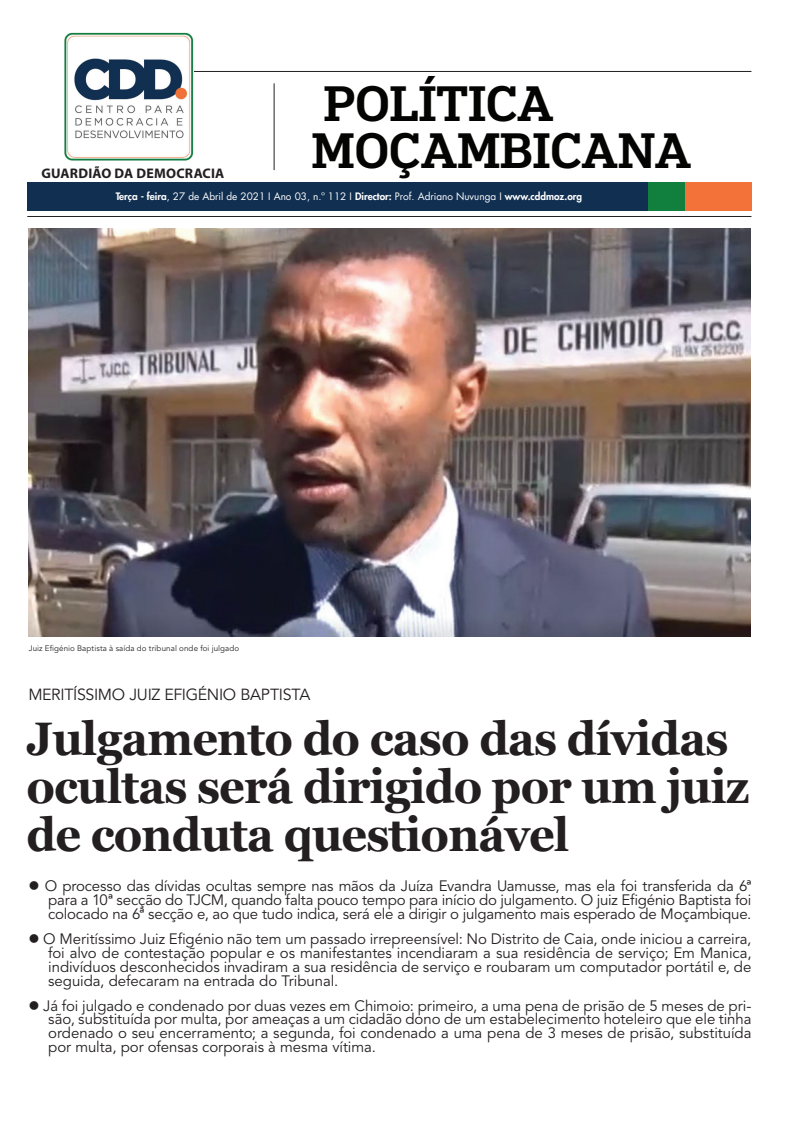
<style>
.page{position:relative;width:794px;height:1134px;background:#fff}
.page>*{position:absolute;margin:0;border:0;box-sizing:border-box;transform-origin:0 0}
.t1{font:700 47px/48px "Georgia";letter-spacing:-.02em;color:#231f20;scale:.96 1}
.t2{font:500 47px "Popular";color:#040503}
.t3{font:16px "Avenir LT Std";letter-spacing:-.02em;color:#231f20}
.t4{font:15px/13.8px "Avenir LT Std";letter-spacing:-.005em;color:#231f20;text-align:justify}
.t5{font:700 13.9px "Myriad Pro";letter-spacing:.015em;color:#231f20}
.t6{font:10px "Futura LT";color:#fff}
.t7{font:8px "Avenir LT Std";letter-spacing:.015em;color:#231f20}
.s1{font-weight:800}
</style>
<div class="page">
<div style="left:27px;top:182px;width:724px;height:29px;background:#112f51"></div>
<hr style="left:82px;top:71px;width:669px;height:1px;background:#231f20">
<hr style="left:27px;top:216px;width:724px;height:1px;background:#231f20">
<div style="left:648px;top:182px;width:103px;height:29px;background:#f37239"></div>
<div style="left:648px;top:182px;width:37px;height:29px;background:#11803f"></div>
<hr style="left:274px;top:83px;width:1px;height:87px;background:#231f20">
<img style="left:65px;top:32px;width:128px;height:128px">
<img style="left:29px;top:229px;width:721px;height:407px">
<h1 class="t2" style="left:324px;top:72px;width:232px">POLÍTICA</h1>
<h1 class="t2" style="left:312px;top:119px;width:381px">MOÇAMBICANA</h1>
<p class="t6" style="left:116px;top:190px;width:468px"><span class="s1">Terça - feira</span>, 27 de Abril de 2021 I Ano 03, n.º 112 I <span class="s1">Director:</span> Prof. Adriano Nuvunga I <span class="s1">www.cddmoz.org</span></p>
<p class="t5" style="left:41px;top:164px;width:184px">GUARDIÃO DA DEMOCRACIA</p>
<p class="t7" style="left:29px;top:644px;width:212px">Juiz Efigénio Baptista à saída do tribunal onde foi julgado</p>
<p class="t3" style="left:28px;top:685px;width:283px">MERITÍSSIMO JUIZ EFIGÉNIO BAPTISTA</p>
<h1 class="t1" style="left:27px;top:715px;width:754px">Julgamento do caso das dívidas ocultas será dirigido por um juiz de conduta questionável</h1>
<p class="t4" style="left:48px;top:880px;width:705px;text-indent:-20px">● O processo das dívidas ocultas sempre nas mãos da Juíza Evandra Uamusse, mas ela foi transferida da 6ª para a 10ª secção do TJCM, quando falta pouco tempo para início do julgamento. O juiz Efigénio Baptista foi colocado na 6ª secção e, ao que tudo indica, será ele a dirigir o julgamento mais esperado de Moçambique.</p>
<p class="t4" style="left:48px;top:932px;width:705px;text-indent:-20px">● O Meritíssimo Juiz Efigénio não tem um passado irrepreensível: No Distrito de Caia, onde iniciou a carreira, foi alvo de contestação popular e os manifestantes incendiaram a sua residência de serviço; Em Manica, indivíduos desconhecidos invadiram a sua residência de serviço e roubaram um computador portátil e, de seguida, defecaram na entrada do Tribunal.</p>
<p class="t4" style="left:48px;top:999px;width:705px;text-indent:-20px">● Já foi julgado e condenado por duas vezes em Chimoio: primeiro, a uma pena de prisão de 5 meses de pri&shy;são, substituída por multa, por ameaças a um cidadão dono de um estabelecimento hoteleiro que ele tinha ordenado o seu encerramento; a segunda, foi condenado a uma pena de 3 meses de prisão, substituída por multa, por ofensas corporais à mesma vítima.</p>
</div>
